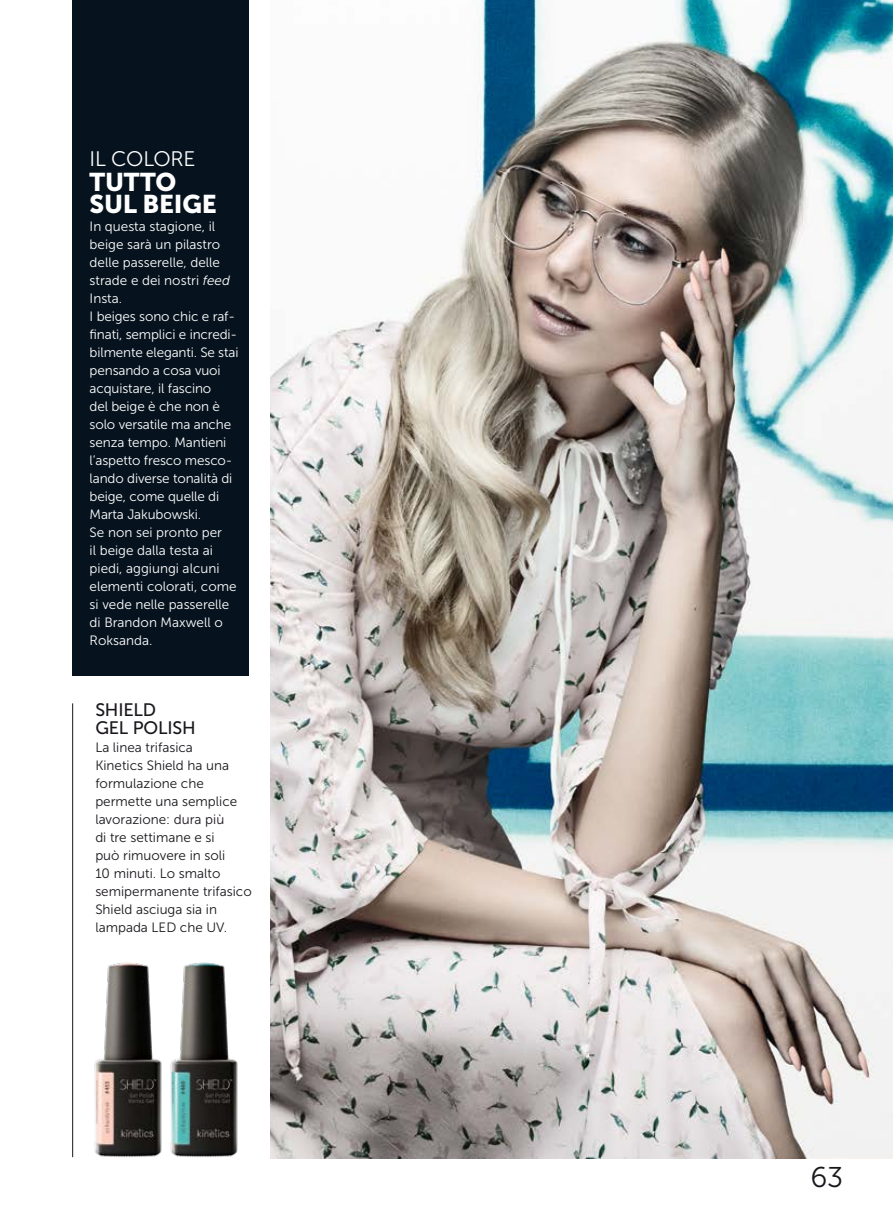
<style>
.page{position:relative;width:893px;height:1221px;background:#fff}
.page>*{position:absolute;margin:0;border:0;box-sizing:border-box;transform-origin:0 0}
.t1{font:28.5px "Museo Sans 300";color:#1a171c}
.t2{font:25.5px/22.5px "Museo Sans 900";letter-spacing:-.01em;color:#fff}
.t3{font:21px "Museo Sans 300";letter-spacing:-.01em;color:#fff}
.t4{font:18px/18px "Museo Sans 500";letter-spacing:-.01em;color:#1a171c}
.t5{font:13.5px/18px "Museo Sans 300";letter-spacing:-.01em;color:#fff}
.t6{font:13.5px/18px "Museo Sans 300";color:#1a171c}
.s1{font-style:italic}
</style>
<div class="page">
<div style="left:72px;top:0;width:177px;height:675px;background:#06131e"></div>
<hr style="left:72px;top:703px;width:1px;height:454px;background:#1a171c">
<img style="left:270px;top:0;width:623px;height:1158px">
<img style="left:94px;top:962px;width:144px;height:196px">
<h3 class="t3" style="left:90px;top:147px;width:107px">IL COLORE</h3>
<h2 class="t2" style="left:90px;top:170px;width:129px">TUTTO<br>SUL BEIGE</h2>
<p class="t5" style="left:90px;top:217px;width:150px">In questa stagione, il beige sarà un pilastro delle passerelle, delle strade e dei nostri <span class="s1">feed<br></span>Insta.<br>I beiges sono chic e raf&shy;finati, semplici e incredi&shy;bilmente eleganti. Se stai pensando a cosa vuoi acquistare, il fascino<br>del beige è che non è solo versatile ma anche senza tempo. Mantieni l’aspetto fresco mesco&shy;lando diverse tonalità di beige, come quelle di<br>Marta Jakubowski.<br>Se non sei pronto per<br>il beige dalla testa ai piedi, aggiungi alcuni elementi colorati, come si vede nelle passerelle di Brandon Maxwell o<br>Roksanda.</p>
<h3 class="t4" style="left:95px;top:700px;width:102px">SHIELD<br>GEL POLISH</h3>
<p class="t6" style="left:95px;top:738px;width:158px">La linea trifasica<br>Kinetics Shield ha una formulazione che permette una semplice lavorazione: dura più<br>di tre settimane e si<br>può rimuovere in soli<br>10 minuti. Lo smalto semipermanente trifasico<br>Shield asciuga sia in lampada LED che UV.</p>
<h1 class="t1" style="left:810px;top:1161px;width:34px">63</h1>
</div>
